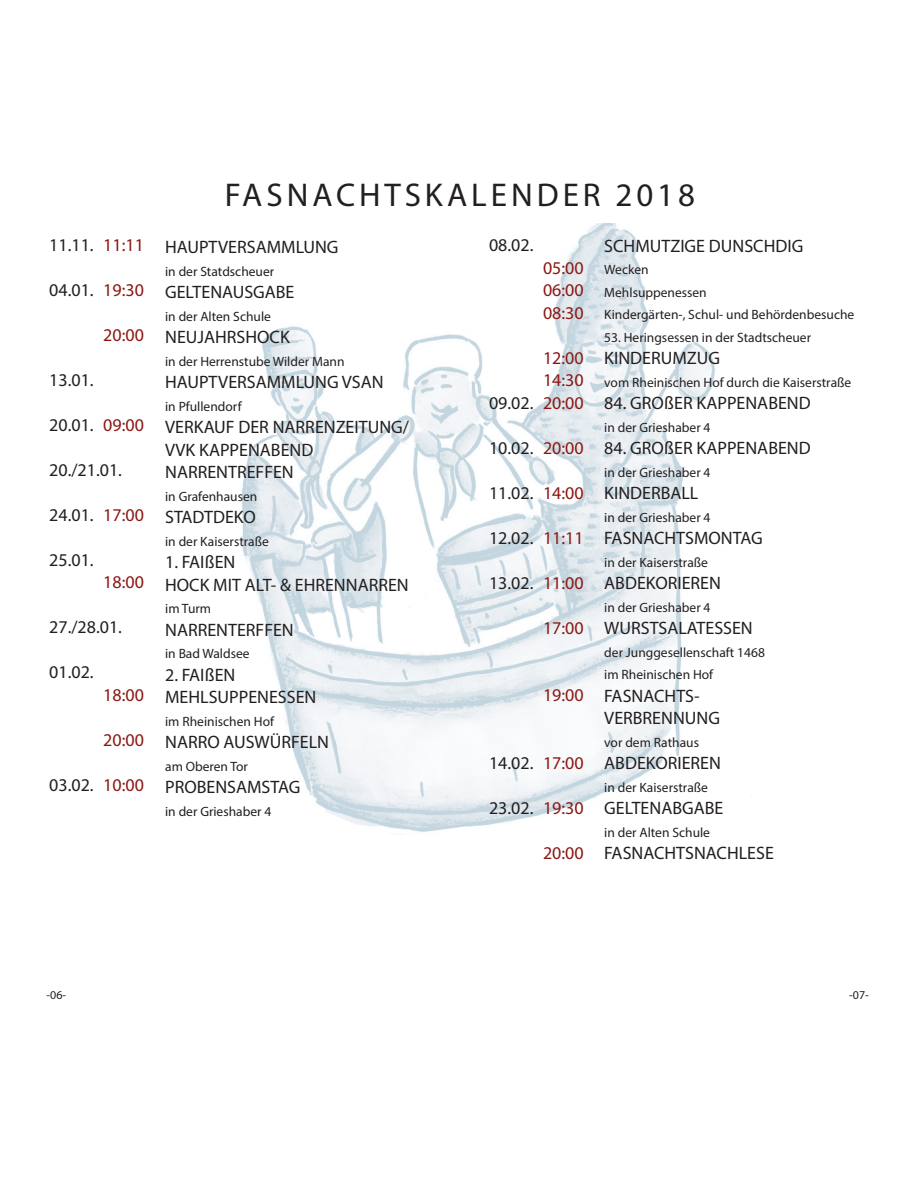
<style>
.page{position:relative;width:918px;height:1188px;background:#fff}
.page>*{position:absolute;margin:0;border:0;box-sizing:border-box;transform-origin:0 0}
.t1{font:33px "Myriad Pro";letter-spacing:.12em;color:#231f20}
.t2{font:18px/22.5px "Myriad Pro";color:#231f20}
.t3{font:18px/22.5px "Myriad Pro";color:#8c1813;text-align:justify}
.t4{font:13.5px/22.5px "Myriad Pro";color:#231f20}
.t5{font:12px "Myriad Pro";color:#231f20}
.s1{color:#8c1813}
.s2{color:#231f20}
</style>
<div class="page">
<img style="left:241px;top:224px;width:511px;height:611px">
<p class="t2" style="left:49px;top:235px;width:96px">11.11. <span class="s1">11:11</span></p>
<p class="t2" style="left:49px;top:280px;width:96px">04.01. <span class="s1">19:30</span></p>
<p class="t3" style="left:103px;top:325px;width:42px">20:00</p>
<p class="t2" style="left:49px;top:370px;width:46px">13.01.</p>
<p class="t2" style="left:49px;top:415px;width:96px">20.01. <span class="s1">09:00</span></p>
<p class="t2" style="left:49px;top:460px;width:74px">20./21.01.</p>
<p class="t2" style="left:49px;top:505px;width:96px">24.01. <span class="s1">17:00</span></p>
<p class="t2" style="left:49px;top:550px;width:46px">25.01.</p>
<p class="t3" style="left:103px;top:572px;width:42px">18:00</p>
<p class="t2" style="left:49px;top:617px;width:74px">27./28.01.</p>
<p class="t2" style="left:49px;top:662px;width:46px">01.02.</p>
<p class="t3" style="left:103px;top:685px;width:42px">18:00</p>
<p class="t3" style="left:103px;top:730px;width:42px">20:00</p>
<p class="t2" style="left:49px;top:775px;width:96px">03.02. <span class="s1">10:00</span></p>
<h1 class="t1" style="left:225px;top:183px;width:472px">FASNACHTSKALENDER 2018</h1>
<p class="t2" style="left:165px;top:237px;width:175px">HAUPTVERSAMMLUNG</p>
<p class="t4" style="left:165px;top:261px;width:111px">in der Statdscheuer</p>
<p class="t2" style="left:165px;top:282px;width:131px">GELTENAUSGABE</p>
<p class="t4" style="left:165px;top:306px;width:107px">in der Alten Schule</p>
<p class="t2" style="left:165px;top:327px;width:126px">NEUJAHRSHOCK</p>
<p class="t4" style="left:165px;top:351px;width:181px">in der Herrenstube Wilder Mann</p>
<p class="t2" style="left:165px;top:372px;width:220px">HAUPTVERSAMMLUNG VSAN</p>
<p class="t4" style="left:165px;top:396px;width:78px">in Pfullendorf</p>
<p class="t2" style="left:165px;top:417px;width:245px">VERKAUF DER NARRENZEITUNG/<br>VVK KAPPENABEND<br>NARRENTREFFEN</p>
<p class="t4" style="left:165px;top:486px;width:94px">in Grafenhausen</p>
<p class="t2" style="left:165px;top:507px;width:92px">STADTDEKO</p>
<p class="t4" style="left:165px;top:531px;width:105px">in der Kaiserstraße</p>
<p class="t2" style="left:165px;top:552px;width:245px">1. FAIßEN<br>HOCK MIT ALT- &amp; EHRENNARREN</p>
<p class="t4" style="left:165px;top:599px;width:47px">im Turm</p>
<p class="t2" style="left:165px;top:620px;width:130px">NARRENTERFFEN</p>
<p class="t4" style="left:165px;top:644px;width:86px">in Bad Waldsee</p>
<p class="t2" style="left:165px;top:665px;width:153px">2. FAIßEN<br>MEHLSUPPENESSEN</p>
<p class="t4" style="left:165px;top:711px;width:110px">im Rheinischen Hof</p>
<p class="t2" style="left:165px;top:732px;width:165px">NARRO AUSWÜRFELN</p>
<p class="t4" style="left:165px;top:756px;width:84px">am Oberen Tor</p>
<p class="t2" style="left:165px;top:777px;width:137px">PROBENSAMSTAG</p>
<p class="t4" style="left:165px;top:801px;width:108px">in der Grieshaber 4</p>
<p class="t2" style="left:604px;top:236px;width:201px">SCHMUTZIGE DUNSCHDIG</p>
<p class="t4" style="left:604px;top:259px;width:252px">Wecken<br>Mehlsuppenessen<br>Kindergärten-, Schul- und Behördenbesuche</p>
<p class="t4" style="left:604px;top:327px;width:208px">53. Heringsessen in der Stadtscheuer</p>
<p class="t2" style="left:604px;top:348px;width:117px">KINDERUMZUG</p>
<p class="t4" style="left:604px;top:372px;width:249px">vom Rheinischen Hof durch die Kaiserstraße</p>
<p class="t2" style="left:604px;top:393px;width:208px">84. GROßER KAPPENABEND</p>
<p class="t4" style="left:604px;top:417px;width:108px">in der Grieshaber 4</p>
<p class="t2" style="left:604px;top:438px;width:208px">84. GROßER KAPPENABEND</p>
<p class="t4" style="left:604px;top:462px;width:108px">in der Grieshaber 4</p>
<p class="t2" style="left:604px;top:483px;width:96px">KINDERBALL</p>
<p class="t4" style="left:604px;top:507px;width:108px">in der Grieshaber 4</p>
<p class="t2" style="left:604px;top:528px;width:160px">FASNACHTSMONTAG</p>
<p class="t4" style="left:604px;top:552px;width:105px">in der Kaiserstraße</p>
<p class="t2" style="left:604px;top:573px;width:118px">ABDEKORIEREN</p>
<p class="t4" style="left:604px;top:597px;width:108px">in der Grieshaber 4</p>
<p class="t2" style="left:604px;top:618px;width:150px">WURSTSALATESSEN</p>
<p class="t4" style="left:604px;top:642px;width:162px">der Junggesellenschaft 1468 im Rheinischen Hof</p>
<p class="t2" style="left:604px;top:686px;width:117px">FASNACHTS-<br>VERBRENNUNG</p>
<p class="t4" style="left:604px;top:732px;width:96px">vor dem Rathaus</p>
<p class="t2" style="left:604px;top:753px;width:118px">ABDEKORIEREN</p>
<p class="t4" style="left:604px;top:777px;width:105px">in der Kaiserstraße</p>
<p class="t2" style="left:604px;top:798px;width:121px">GELTENABGABE</p>
<p class="t4" style="left:604px;top:822px;width:107px">in der Alten Schule</p>
<p class="t2" style="left:604px;top:843px;width:171px">FASNACHTSNACHLESE</p>
<p class="t2" style="left:489px;top:235px;width:46px">08.02.</p>
<p class="t3" style="left:543px;top:258px;width:42px">05:00<br>06:00<br>08:30</p>
<p class="t3" style="left:489px;top:348px;width:96px;text-align:right">12:00<br>14:30<br><span class="s2">09.02.</span> 20:00</p>
<p class="t2" style="left:489px;top:438px;width:96px">10.02. <span class="s1">20:00</span></p>
<p class="t2" style="left:489px;top:483px;width:96px">11.02. <span class="s1">14:00</span></p>
<p class="t2" style="left:489px;top:528px;width:96px">12.02. <span class="s1">11:11</span></p>
<p class="t2" style="left:489px;top:573px;width:96px">13.02. <span class="s1">11:00</span></p>
<p class="t3" style="left:543px;top:618px;width:42px">17:00</p>
<p class="t3" style="left:543px;top:685px;width:42px">19:00</p>
<p class="t2" style="left:489px;top:753px;width:96px">14.02. <span class="s1">17:00</span></p>
<p class="t2" style="left:489px;top:798px;width:96px">23.02. <span class="s1">19:30</span></p>
<p class="t3" style="left:543px;top:843px;width:42px">20:00</p>
<p class="t5" style="left:46px;top:990px;width:21px">-06-</p>
<p class="t5" style="left:849px;top:990px;width:21px">-07-</p>
</div>
